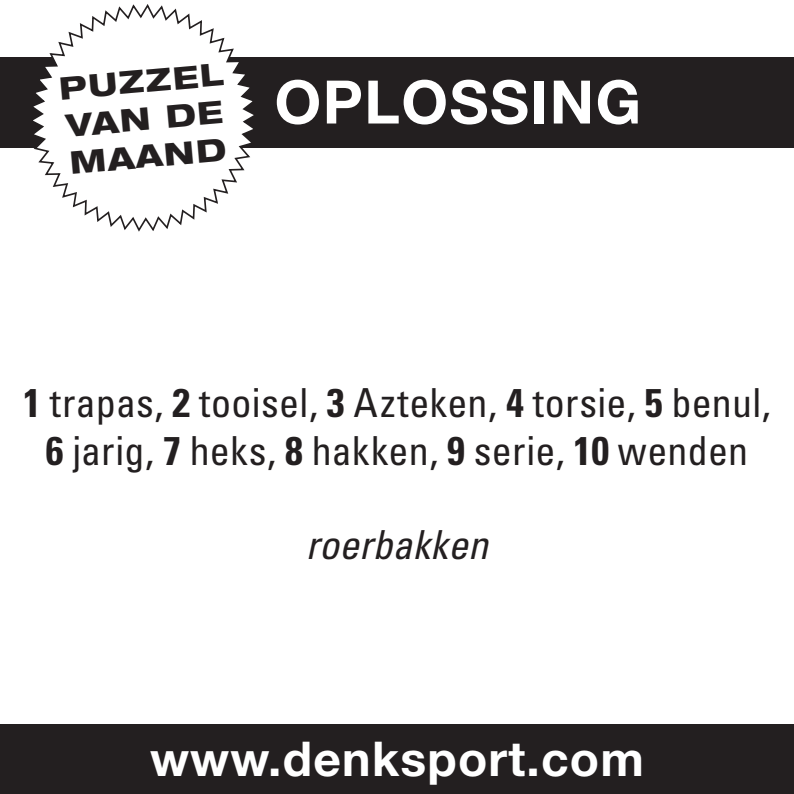
<style>
.page{position:relative;width:794px;height:794px;background:#fff}
.page>*{position:absolute;margin:0;border:0;box-sizing:border-box;transform-origin:0 0}
.t1{font:700 60px "Helvetica Neue LT Std";letter-spacing:.025em;color:#fff}
.t2{font:700 48px "Helvetica Neue LT Std";letter-spacing:.025em;color:#fff}
.Solution{font:condensed 40px/48px "Univers LT Std";letter-spacing:.005em;color:#231f20;text-align:center}
.Solution-2{font:italic condensed 40px "Univers LT Std";color:#231f20}
.t3{font:800 expanded 31.2px/37.6px "Helvetica Neue LT Std";color:#231f20}
.s1{font-weight:700}
</style>
<div class="page">
<div style="left:0;top:57px;width:794px;height:90px;background:#231f20"></div>
<div style="left:0;top:724px;width:794px;height:70px;background:#231f20"></div>
<svg style="left:28px;top:4px;width:231px;height:228px"></svg>
<p class="t3" style="left:58px;top:69px;width:166px;rotate:-5deg">PUZZEL<br>VAN DE<br>MAAND</p>
<p class="t1" style="left:274px;top:65px;width:368px">OPLOSSING</p>
<p class="Solution" style="left:23px;top:378px;width:749px"><span class="s1">1</span> trapas, <span class="s1">2</span> tooisel, <span class="s1">3</span> Azteken, <span class="s1">4</span> torsie, <span class="s1">5</span> benul,<br><span class="s1">6</span> jarig, <span class="s1">7</span> heks, <span class="s1">8</span> hakken, <span class="s1">9</span> serie, <span class="s1">10</span> wenden</p>
<p class="Solution-2" style="left:306px;top:519px;width:184px">roerbakken</p>
<p class="t2" style="left:150px;top:729px;width:495px">www.denksport.com</p>
</div>
